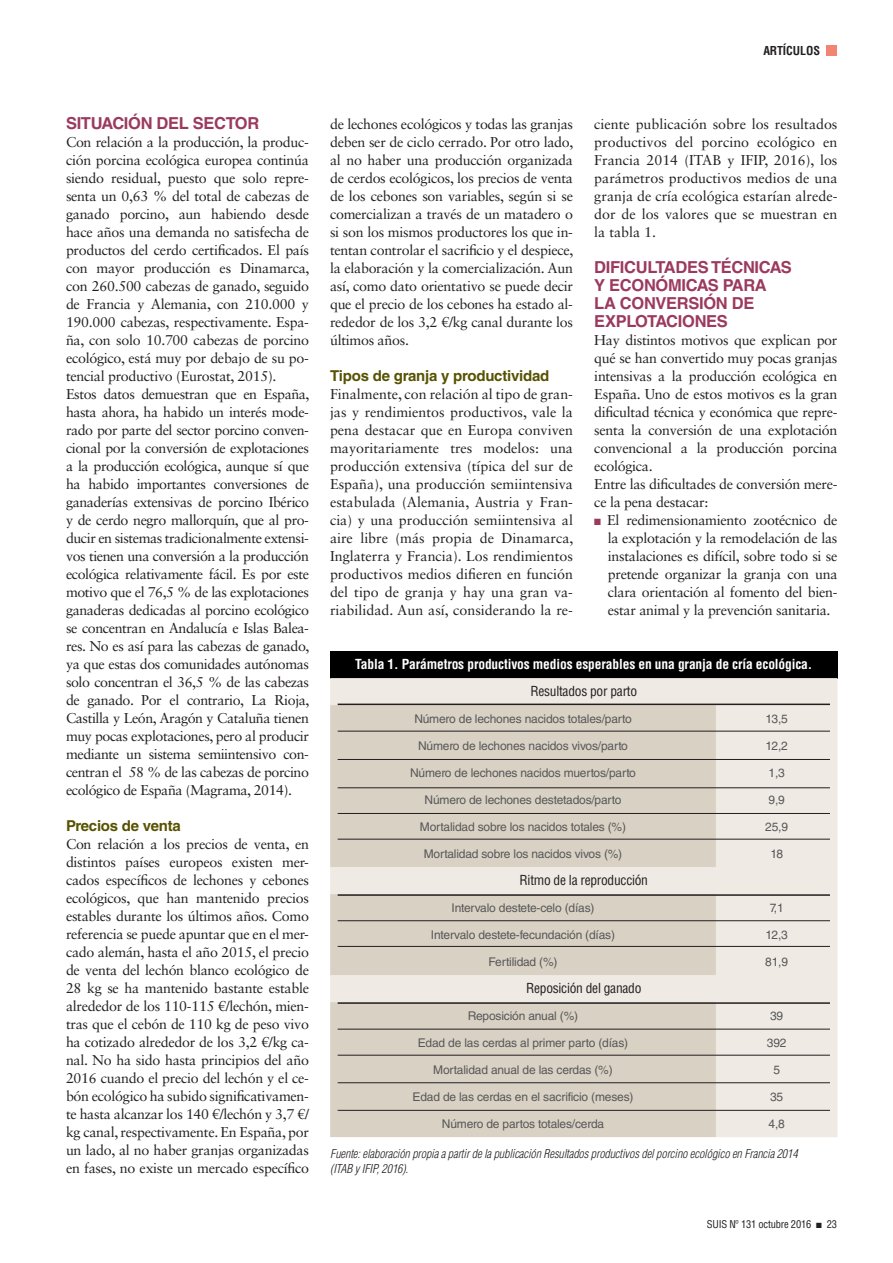
<style>
.page{position:relative;width:893px;height:1263px;background:#fff}
.page>*{position:absolute;margin:0;border:0;box-sizing:border-box;transform-origin:0 0}
.SU_Apartado_1{font:700 16.5px/18px "Helvetica LT Std";letter-spacing:-.02em;color:#9b3a5e}
.SU_Apartado_2{font:700 15px "Helvetica LT Std";letter-spacing:-.015em;color:#575200}
.SU_Texto{font:14.25px/18px "Sabon LT Std";letter-spacing:-.02em;color:#231f20;text-align:justify}
.SU_Tabla_titulo{font:700 condensed 13.5px "Helvetica LT Std";letter-spacing:-.01em;color:#fff}
.SU_Tabla_subtitulo{font:condensed 13.5px "Helvetica LT Std";letter-spacing:-.02em;color:#231f20}
.SU_Tabla_texto{font:12px "Helvetica LT Std";letter-spacing:-.015em;color:#57585a}
.SU_Tabla_referencia{font:italic 300 condensed 12px/15px "Helvetica LT Std";letter-spacing:-.01em;color:#231f20}
.t1{font:700 condensed 12px "Helvetica LT Std";letter-spacing:-.005em;color:#231f20}
.t2{font:condensed 10.5px "Helvetica LT Std";letter-spacing:-.02em;color:#231f20}
.s1{color:#9b3a5e}
</style>
<div class="page">
<div style="left:330px;top:651px;width:507px;height:27px;background:#000"></div>
<div style="left:330px;top:678px;width:507px;height:459px;background:#efeae3"></div>
<svg style="left:330px;top:705px;width:386px;height:432px;background:#dad3c6"></svg>
<hr style="left:338px;top:703px;width:492px;height:2px;background:#231f20">
<hr style="left:338px;top:731px;width:492px;height:1px;background:#231f20">
<hr style="left:338px;top:759px;width:492px;height:1px;background:#231f20">
<hr style="left:338px;top:787px;width:492px;height:1px;background:#231f20">
<hr style="left:338px;top:813px;width:492px;height:1px;background:#231f20">
<hr style="left:338px;top:839px;width:492px;height:1px;background:#231f20">
<hr style="left:338px;top:894px;width:492px;height:2px;background:#231f20">
<hr style="left:338px;top:920px;width:492px;height:1px;background:#231f20">
<hr style="left:338px;top:946px;width:492px;height:1px;background:#231f20">
<hr style="left:338px;top:1002px;width:492px;height:2px;background:#231f20">
<hr style="left:338px;top:1029px;width:492px;height:1px;background:#231f20">
<hr style="left:338px;top:1055px;width:492px;height:1px;background:#231f20">
<hr style="left:338px;top:1082px;width:492px;height:1px;background:#231f20">
<hr style="left:338px;top:1110px;width:492px;height:1px;background:#231f20">
<div style="left:826px;top:45px;width:11px;height:11px;background:#f48472"></div>
<p class="t1" style="left:763px;top:43px;width:58px">ARTÍCULOS</p>
<p class="SU_Apartado_1" style="left:66px;top:114px;width:195px">SITUACIÓN DEL SECTOR</p>
<p class="SU_Texto" style="left:66px;top:133px;width:245px">Con relación a la producción, la produc&shy;ción porcina ecológica europea continúa siendo residual, puesto que solo repre&shy;senta un 0,63 % del total de cabezas de ganado porcino, aun habiendo desde hace años una demanda no satisfecha de productos del cerdo certificados. El país con mayor producción es Dinamarca, con 260.500 cabezas de ganado, seguido de Francia y Alemania, con 210.000 y 190.000 cabezas, respectivamente. Espa&shy;ña, con solo 10.700 cabezas de porcino ecológico, está muy por debajo de su po&shy;tencial productivo (Eurostat, 2015).</p>
<p class="SU_Texto" style="left:66px;top:385px;width:245px">Estos datos demuestran que en España, hasta ahora, ha habido un interés mode&shy;rado por parte del sector porcino conven&shy;cional por la conversión de explotaciones a la producción ecológica, aunque sí que ha habido importantes conversiones de ganaderías extensivas de porcino Ibérico y de cerdo negro mallorquín, que al pro&shy;ducir en sistemas tradicionalmente extensi&shy;vos tienen una conversión a la producción ecológica relativamente fácil. Es por este motivo que el 76,5 % de las explotaciones ganaderas dedicadas al porcino ecológico se concentran en Andalucía e Islas Balea&shy;res. No es así para las cabezas de ganado, ya que estas dos comunidades autónomas solo concentran el 36,5 % de las cabezas de ganado. Por el contrario, La Rioja, Castilla y León, Aragón y Cataluña tienen muy pocas explotaciones, pero al producir mediante un sistema semiintensivo con&shy;centran el 58 % de las cabezas de porcino ecológico de España (Magrama, 2014).</p>
<p class="SU_Apartado_2" style="left:66px;top:817px;width:116px">Precios de venta</p>
<p class="SU_Texto" style="left:66px;top:835px;width:245px">Con relación a los precios de venta, en distintos países europeos existen mer&shy;cados específicos de lechones y cebones ecológicos, que han mantenido precios estables durante los últimos años. Como referencia se puede apuntar que en el mer&shy;cado alemán, hasta el año 2015, el precio de venta del lechón blanco ecológico de 28 kg se ha mantenido bastante estable alrededor de los 110-115 €/lechón, mien&shy;tras que el cebón de 110 kg de peso vivo ha cotizado alrededor de los 3,2 €/kg ca&shy;nal. No ha sido hasta principios del año 2016 cuando el precio del lechón y el ce&shy;bón ecológico ha subido significativamen&shy;te hasta alcanzar los 140 €/lechón y 3,7 €/ kg canal, respectivamente. En España, por un lado, al no haber granjas organizadas en fases, no existe un mercado específico</p>
<p class="SU_Texto" style="left:330px;top:115px;width:245px">de lechones ecológicos y todas las granjas deben ser de ciclo cerrado. Por otro lado, al no haber una producción organizada de cerdos ecológicos, los precios de venta de los cebones son variables, según si se comercializan a través de un matadero o si son los mismos productores los que in&shy;tentan controlar el sacrificio y el despiece, la elaboración y la comercialización. Aun así, como dato orientativo se puede decir que el precio de los cebones ha estado al&shy;rededor de los 3,2 €/kg canal durante los últimos años.</p>
<p class="SU_Apartado_2" style="left:330px;top:367px;width:221px">Tipos de granja y productividad</p>
<p class="SU_Texto" style="left:330px;top:385px;width:245px">Finalmente, con relación al tipo de gran&shy;jas y rendimientos productivos, vale la pena destacar que en Europa conviven mayoritariamente tres modelos: una producción extensiva (típica del sur de España), una producción semiintensiva estabulada (Alemania, Austria y Fran&shy;cia) y una producción semiintensiva al aire libre (más propia de Dinamarca, Inglaterra y Francia). Los rendimientos productivos medios difieren en función del tipo de granja y hay una gran va&shy;riabilidad. Aun así, considerando la re-</p>
<p class="SU_Texto" style="left:594px;top:115px;width:245px">ciente publicación sobre los resultados productivos del porcino ecológico en Francia 2014 (ITAB y IFIP, 2016), los parámetros productivos medios de una granja de cría ecológica estarían alrede&shy;dor de los valores que se muestran en la tabla 1.</p>
<p class="SU_Apartado_1" style="left:594px;top:258px;width:199px">DIFICULTADES TÉCNICAS<br>Y ECONÓMICAS PARA<br>LA CONVERSIÓN DE<br>EXPLOTACIONES</p>
<p class="SU_Texto" style="left:594px;top:331px;width:245px">Hay distintos motivos que explican por qué se han convertido muy pocas granjas intensivas a la producción ecológica en España. Uno de estos motivos es la gran dificultad técnica y económica que repre&shy;senta la conversión de una explotación convencional a la producción porcina ecológica.</p>
<p class="SU_Texto" style="left:594px;top:475px;width:245px">Entre las dificultades de conversión mere&shy;ce la pena destacar:</p>
<p class="SU_Texto" style="left:608px;top:511px;width:231px;text-indent:-14px"><span class="s1">■</span> El redimensionamiento zootécnico de la explotación y la remodelación de las instalaciones es difícil, sobre todo si se pretende organizar la granja con una clara orientación al fomento del bien&shy;estar animal y la prevención sanitaria.</p>
<p class="SU_Tabla_titulo" style="left:355px;top:656px;width:459px">Tabla 1. Parámetros productivos medios esperables en una granja de cría ecológica.</p>
<p class="SU_Tabla_subtitulo" style="left:530px;top:683px;width:108px">Resultados por parto</p>
<p class="SU_Tabla_texto" style="left:414px;top:712px;width:219px">Número de lechones nacidos totales/parto</p>
<p class="SU_Tabla_texto" style="left:765px;top:712px;width:24px">13,5</p>
<p class="SU_Tabla_texto" style="left:418px;top:739px;width:211px">Número de lechones nacidos vivos/parto</p>
<p class="SU_Tabla_texto" style="left:765px;top:739px;width:24px">12,2</p>
<p class="SU_Tabla_texto" style="left:410px;top:766px;width:227px">Número de lechones nacidos muertos/parto</p>
<p class="SU_Tabla_texto" style="left:768px;top:766px;width:18px">1,3</p>
<p class="SU_Tabla_texto" style="left:425px;top:793px;width:198px">Número de lechones destetados/parto</p>
<p class="SU_Tabla_texto" style="left:768px;top:793px;width:18px">9,9</p>
<p class="SU_Tabla_texto" style="left:420px;top:820px;width:208px">Mortalidad sobre los nacidos totales (%)</p>
<p class="SU_Tabla_texto" style="left:765px;top:820px;width:24px">25,9</p>
<p class="SU_Tabla_texto" style="left:424px;top:847px;width:200px">Mortalidad sobre los nacidos vivos (%)</p>
<p class="SU_Tabla_texto" style="left:770px;top:847px;width:14px">18</p>
<p class="SU_Tabla_subtitulo" style="left:520px;top:872px;width:130px">Ritmo de la reproducción</p>
<p class="SU_Tabla_texto" style="left:451px;top:901px;width:145px">Intervalo destete-celo (días)</p>
<p class="SU_Tabla_texto" style="left:770px;top:901px;width:16px">7,1</p>
<p class="SU_Tabla_texto" style="left:431px;top:928px;width:186px">Intervalo destete-fecundación (días)</p>
<p class="SU_Tabla_texto" style="left:765px;top:928px;width:24px">12,3</p>
<p class="SU_Tabla_texto" style="left:488px;top:955px;width:71px">Fertilidad (%)</p>
<p class="SU_Tabla_texto" style="left:765px;top:955px;width:24px">81,9</p>
<p class="SU_Tabla_subtitulo" style="left:526px;top:980px;width:117px">Reposición del ganado</p>
<p class="SU_Tabla_texto" style="left:468px;top:1009px;width:112px">Reposición anual (%)</p>
<p class="SU_Tabla_texto" style="left:770px;top:1009px;width:15px">39</p>
<p class="SU_Tabla_texto" style="left:418px;top:1036px;width:212px">Edad de las cerdas al primer parto (días)</p>
<p class="SU_Tabla_texto" style="left:767px;top:1036px;width:21px">392</p>
<p class="SU_Tabla_texto" style="left:433px;top:1063px;width:181px">Mortalidad anual de las cerdas (%)</p>
<p class="SU_Tabla_texto" style="left:773px;top:1063px;width:8px">5</p>
<p class="SU_Tabla_texto" style="left:413px;top:1090px;width:222px">Edad de las cerdas en el sacrificio (meses)</p>
<p class="SU_Tabla_texto" style="left:770px;top:1090px;width:15px">35</p>
<p class="SU_Tabla_texto" style="left:442px;top:1117px;width:164px">Número de partos totales/cerda</p>
<p class="SU_Tabla_texto" style="left:768px;top:1117px;width:18px">4,8</p>
<p class="SU_Tabla_referencia" style="left:330px;top:1146px;width:469px">Fuente: elaboración propia a partir de la publicación Resultados productivos del porcino ecológico en Francia 2014 (ITAB y IFIP, 2016).</p>
<p class="t2" style="left:707px;top:1218px;width:132px">SUIS Nº 131 octubre 2016 ■ 23</p>
</div>
